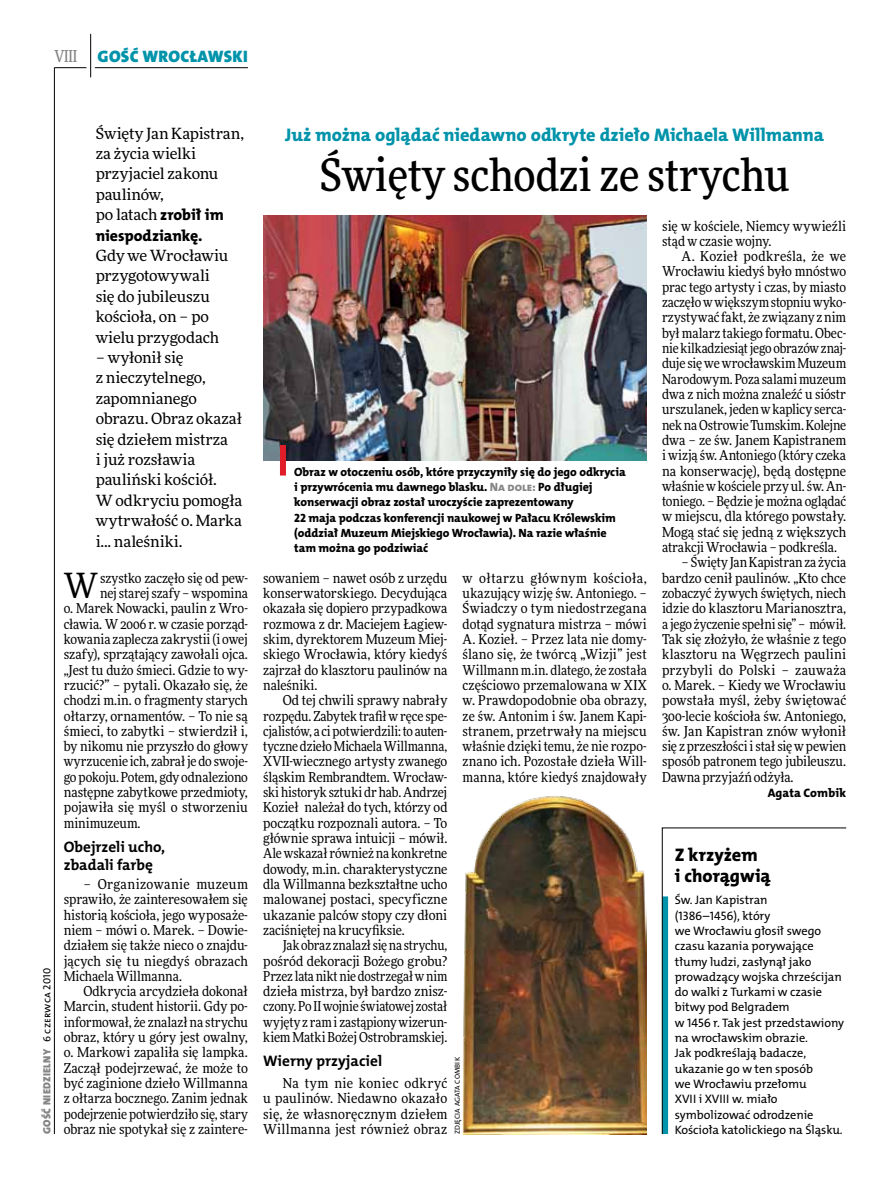
<style>
.page{position:relative;width:893px;height:1191px;background:#fff}
.page>*{position:absolute;margin:0;border:0;box-sizing:border-box;transform-origin:0 0}
.t1{font:500 45px "Freeday Narrow";color:#000}
.t2{font:34.8px "Freeday Narrow News";color:#000}
.t3{font:18.3px "The Mix HP8 Ex Bld";color:#0093aa}
.t4{font:18.3px/21.6px "The Mix HP8 Ex Bld";color:#000}
.t5{font:16.65px "The Mix HP9 Blk";letter-spacing:.02em;color:#0093aa}
.t6{font:500 16.5px "Freeday Narrow";color:#858486;scale:.9 1}
.t7{font:15.75px "The Mix HP8 Ex Bld";letter-spacing:-.005em;color:#000}
.t8{font:15.45px/20.4px "Freeday News";letter-spacing:-.01em;color:#000}
.t9{font:15.3px/17.7px "The Mix HP7 Bld";color:#000}
.t10{font:13.65px/15.3px "Freeday Narrow News";color:#000;text-align:justify}
.t11{font:12.3px/15.3px "The Mix HP5 Plain";letter-spacing:-.005em;color:#000}
.t12{font:12.3px "The Mix HP8 Ex Bld";letter-spacing:.005em;color:#000}
.t13{font:12px/15.3px "The Mix HP8 Ex Bld";letter-spacing:-.005em;color:#000}
.t14{font:10.5px "The Mix HP9 Blk";letter-spacing:.025em;color:#858486}
.t15{font:7.2px "The Mix HP5 Plain";letter-spacing:.015em;color:#000}
.s1{font-family:"The Mix HP5 Plain";color:#000}
.s2{font-family:"The Mix HP8 Ex Bld";font-size:15.75px}
.s3{color:#858486}
</style>
<div class="page">
<hr style="left:54px;top:67px;width:1px;height:1067px;background:#000">
<hr style="left:90px;top:34px;width:1px;height:43px;background:#000">
<hr style="left:54px;top:67px;width:32px;height:1px;background:#000">
<hr style="left:95px;top:67px;width:153px;height:1px;background:#000">
<svg style="left:662px;top:827px;width:185px;height:307px"></svg>
<img style="left:263px;top:215px;width:384px;height:245px">
<div style="left:280px;top:445px;width:6px;height:30px;background:#df1e2a"></div>
<img style="left:463px;top:796px;width:184px;height:338px">
<p class="t6" style="left:54px;top:46px;width:27px">VIII</p>
<p class="t5" style="left:98px;top:46px;width:152px">GOŚĆ WROCŁAWSKI</p>
<p class="t14" style="left:40px;top:1134px;width:167px;rotate:-90deg">GOŚĆ NIEDZIELNY <span class="s1">6 czerwca 2010</span></p>
<p class="t8" style="left:96px;top:123px;width:150px">Święty Jan Kapistran, za życia wielki przyjaciel zakonu paulinów,<br>po latach <span class="s2">zrobił im</span></p>
<p class="t7" style="left:96px;top:225px;width:108px">niespodziankę.</p>
<p class="t8" style="left:96px;top:245px;width:134px">Gdy we Wrocławiu przygotowywali się do jubileuszu kościoła, on – po wielu przygodach</p>
<p class="t8" style="left:96px;top:347px;width:148px">– wyłonił się<br>z nieczytelnego, zapomnianego obrazu. Obraz okazał się dziełem mistrza<br>i już rozsławia pauliński kościół.<br>W odkryciu pomogła wytrwałość o. Marka i... naleśniki.</p>
<h2 class="t2" style="left:64px;top:564px;width:36px">W</h2>
<p class="t10" style="left:100px;top:570px;width:149px">szystko zaczęło się od pew-</p>
<p class="t10" style="left:100px;top:585px;width:149px">nej starej szafy – wspomina</p>
<p class="t10" style="left:64px;top:600px;width:186px">o. Marek Nowacki, paulin z Wro-</p>
<p class="t10" style="left:64px;top:616px;width:186px">cławia. W 2006 r. w czasie porząd-</p>
<p class="t10" style="left:64px;top:631px;width:186px">kowania zaplecza zakrystii (i owej</p>
<p class="t10" style="left:64px;top:646px;width:186px">szafy), sprzątający zawołali ojca.</p>
<p class="t10" style="left:64px;top:662px;width:186px">„Jest tu dużo śmieci. Gdzie to wy-</p>
<p class="t10" style="left:64px;top:677px;width:186px">rzucić?” – pytali. Okazało się, że</p>
<p class="t10" style="left:64px;top:692px;width:186px">chodzi m.in. o fragmenty starych</p>
<p class="t10" style="left:64px;top:708px;width:186px">ołtarzy, ornamentów. – To nie są</p>
<p class="t10" style="left:64px;top:723px;width:186px">śmieci, to zabytki – stwierdził i,</p>
<p class="t10" style="left:64px;top:738px;width:186px">by nikomu nie przyszło do głowy</p>
<p class="t10" style="left:64px;top:754px;width:186px">wyrzucenie ich, zabrał je do swoje-</p>
<p class="t10" style="left:64px;top:769px;width:186px">go pokoju. Potem, gdy odnaleziono</p>
<p class="t10" style="left:64px;top:784px;width:186px">następne zabytkowe przedmioty,</p>
<p class="t10" style="left:64px;top:799px;width:186px">pojawiła się myśl o stworzeniu</p>
<p class="t10" style="left:64px;top:815px;width:78px">minimuzeum.</p>
<p class="t9" style="left:64px;top:838px;width:103px">Obejrzeli ucho, zbadali farbę</p>
<p class="t10" style="left:64px;top:876px;width:186px;text-indent:20px">– Organizowanie muzeum sprawiło, że zainteresowałem się historią kościoła, jego wyposaże&shy;niem – mówi o. Marek. – Dowie&shy;działem się także nieco o znajdu&shy;jących się tu niegdyś obrazach Michaela Willmanna.</p>
<p class="t10" style="left:64px;top:983px;width:186px;text-indent:20px">Odkrycia arcydzieła dokonał Marcin, student historii. Gdy po&shy;informował, że znalazł na strychu obraz, który u góry jest owalny, o. Markowi zapaliła się lampka.<br>Zaczął podejrzewać, że może to być zaginione dzieło Willmanna z ołtarza bocznego. Zanim jednak podejrzenie potwierdziło się, stary obraz nie spotykał się z zaintere-</p>
<h3 class="t3" style="left:285px;top:123px;width:540px">Już można oglądać niedawno odkryte dzieło Michaela Willmanna</h3>
<h1 class="t1" style="left:320px;top:147px;width:471px">Święty schodzi ze strychu</h1>
<p class="t13" style="left:294px;top:464px;width:333px">Obraz w otoczeniu osób, które przyczyniły się do jego odkrycia i przywrócenia mu dawnego blasku. <span class="s3">Na dole:</span> Po długiej konserwacji obraz został uroczyście zaprezentowany<br>22 maja podczas konferencji naukowej w Pałacu Królewskim (oddział Muzeum Miejskiego Wrocławia). Na razie właśnie tam można go podziwiać</p>
<p class="t10" style="left:463px;top:570px;width:186px">w ołtarzu głównym kościoła, ukazujący wizję św. Antoniego. – Świadczy o tym niedostrzegana dotąd sygnatura mistrza – mówi A. Kozieł. – Przez lata nie domy&shy;ślano się, że twórcą „Wizji” jest Willmann m.in. dlatego, że została częściowo przemalowana w XIX w. Prawdopodobnie oba obrazy, ze św. Antonim i św. Janem Kapi&shy;stranem, przetrwały na miejscu właśnie dzięki temu, że nie rozpo&shy;znano ich. Pozostałe dzieła Will&shy;manna, które kiedyś znajdowały</p>
<p class="t10" style="left:263px;top:570px;width:186px">sowaniem – nawet osób z urzędu konserwatorskiego. Decydująca okazała się dopiero przypadkowa rozmowa z dr. Maciejem Łagiew&shy;skim, dyrektorem Muzeum Miej&shy;skiego Wrocławia, który kiedyś zajrzał do klasztoru paulinów na naleśniki.</p>
<p class="t10" style="left:263px;top:692px;width:186px;text-indent:20px">Od tej chwili sprawy nabrały rozpędu. Zabytek trafił w ręce spe&shy;cjalistów, a ci potwierdzili: to auten&shy;tyczne dzieło Michaela Willmanna, XVII-wiecznego artysty zwanego śląskim Rembrandtem. Wrocław&shy;ski historyk sztuki dr hab. Andrzej Kozieł należał do tych, którzy od początku rozpoznali autora. – To głównie sprawa intuicji – mówił.<br>Ale wskazał również na konkretne dowody, m.in. charakterystyczne dla Willmanna bezkształtne ucho malowanej postaci, specyficzne ukazanie palców stopy czy dłoni zaciśniętej na krucyfiksie.</p>
<p class="t10" style="left:263px;top:937px;width:186px;text-indent:20px">Jak obraz znalazł się na strychu, pośród dekoracji Bożego grobu?<br>Przez lata nikt nie dostrzegał w nim dzieła mistrza, był bardzo znisz&shy;czony. Po II wojnie światowej został wyjęty z ram i zastąpiony wizerun&shy;kiem Matki Bożej Ostrobramskiej.</p>
<p class="t9" style="left:263px;top:1052px;width:121px">Wierny przyjaciel</p>
<p class="t10" style="left:263px;top:1075px;width:186px;text-indent:20px">Na tym nie koniec odkryć u paulinów. Niedawno okazało się, że własnoręcznym dziełem Willmanna jest również obraz</p>
<p class="t15" style="left:453px;top:1134px;width:78px;rotate:-90deg">zdj ęcia Agata Combik</p>
<p class="t10" style="left:662px;top:218px;width:186px">się w kościele, Niemcy wywieźli stąd w czasie wojny.</p>
<p class="t10" style="left:662px;top:248px;width:186px;text-indent:20px">A. Kozieł podkreśla, że we Wrocławiu kiedyś było mnóstwo prac tego artysty i czas, by miasto zaczęło w większym stopniu wyko&shy;rzystywać fakt, że związany z nim był malarz takiego formatu. Obec&shy;nie kilkadziesiąt jego obrazów znaj&shy;duje się we wrocławskim Muzeum Narodowym. Poza salami muzeum dwa z nich można znaleźć u sióstr urszulanek, jeden w kaplicy serca&shy;nek na Ostrowie Tumskim. Kolejne dwa – ze św. Janem Kapistranem i wizją św. Antoniego (który czeka na konserwację), będą dostępne właśnie w kościele przy ul. św. An&shy;toniego. – Będzie je można oglądać w miejscu, dla którego powstały.<br>Mogą stać się jedną z większych atrakcji Wrocławia – podkreśla.</p>
<p class="t10" style="left:662px;top:555px;width:186px;text-indent:20px">– Święty Jan Kapistran za życia bardzo cenił paulinów. „Kto chce zobaczyć żywych świętych, niech idzie do klasztoru Marianosztra, a jego życzenie spełni się” – mówił.<br>Tak się złożyło, że właśnie z tego klasztoru na Węgrzech paulini przybyli do Polski – zauważa o. Marek. – Kiedy we Wrocławiu powstała myśl, żeby świętować 300-lecie kościoła św. Antoniego, św. Jan Kapistran znów wyłonił się z przeszłości i stał się w pewien sposób patronem tego jubileuszu.<br>Dawna przyjaźń odżyła.</p>
<p class="t12" style="left:768px;top:785px;width:80px">Agata Combik</p>
<h3 class="t4" style="left:675px;top:843px;width:98px">Z krzyżem<br>i chorągwią</h3>
<p class="t11" style="left:675px;top:892px;width:171px">Św. Jan Kapistran<br>(1386–1456), który<br>we Wrocławiu głosił swego czasu kazania porywające tłumy ludzi, zasłynął jako prowadzący wojska chrześcijan do walki z Turkami w czasie bitwy pod Belgradem<br>w 1456 r. Tak jest przedstawiony na wrocławskim obrazie.<br>Jak podkreślają badacze, ukazanie go w ten sposób<br>we Wrocławiu przełomu<br>XVII i XVIII w. miało symbolizować odrodzenie<br>Kościoła katolickiego na Śląsku.</p>
</div>
